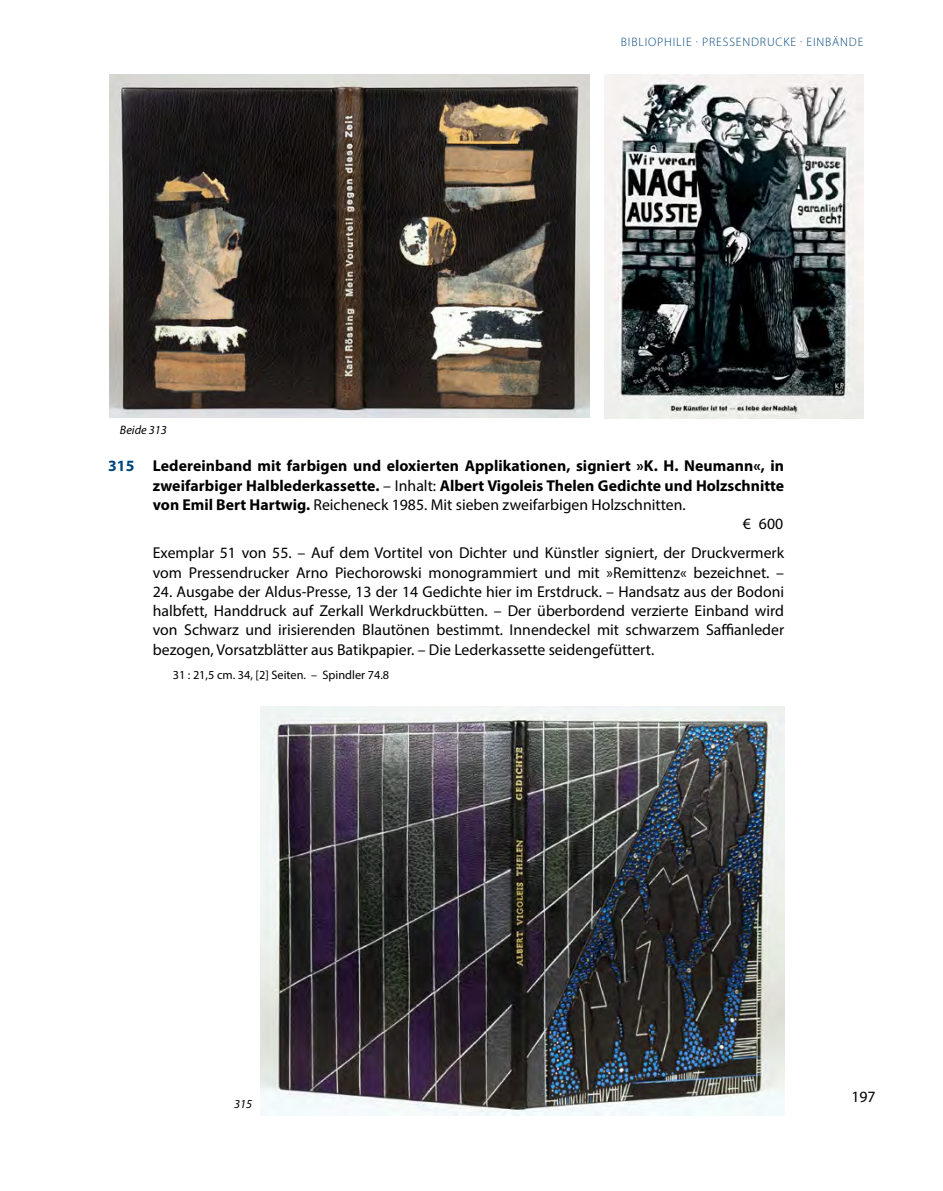
<style>
.page{position:relative;width:943px;height:1191px;background:#fff}
.page>*{position:absolute;margin:0;border:0;box-sizing:border-box;transform-origin:0 0}
.t1{font:15.75px/19.2px "Myriad Pro";color:#000}
.t2{font:700 15.75px "Myriad Pro";letter-spacing:.005em;color:#000}
.t3{font:12.25px "Myriad Pro";color:#000}
.t4{font:300 12.25px "Myriad Pro";letter-spacing:.07em;color:#00457c}
.t5{font:italic 12.25px "Myriad Pro";color:#000}
.s1{color:#00457c}
.s2{font-weight:400}
.s3{font-weight:700}
</style>
<div class="page">
<img style="left:605px;top:74px;width:258px;height:344px">
<img style="left:110px;top:74px;width:479px;height:344px">
<img style="left:260px;top:706px;width:524px;height:409px">
<p class="t5" style="left:120px;top:423px;width:49px">Beide 313</p>
<p class="t4" style="left:621px;top:36px;width:244px">BIBLIOPHILIE · PRESSENDRUCKE · EINBÄNDE</p>
<p class="t2" style="left:108px;top:456px;width:677px"><span class="s1">315</span> Ledereinband mit farbigen und eloxierten Applikationen, signiert »K. H. Neumann«, in</p>
<p class="t2" style="left:153px;top:475px;width:633px">zweifarbiger Halblederkassette. <span class="s2">– Inhalt:</span> Albert Vigoleis Thelen Gedichte und Holzschnitte</p>
<p class="t1" style="left:153px;top:495px;width:534px"><span class="s3">von Emil Bert Hartwig.</span> Reicheneck 1985. Mit sieben zweifarbigen Holzschnitten.</p>
<p class="t1" style="left:743px;top:514px;width:42px">€ 600</p>
<p class="t1" style="left:153px;top:543px;width:633px">Exemplar 51 von 55. – Auf dem Vortitel von Dichter und Künstler signiert, der Druckvermerk vom Pressendrucker Arno Piechorowski monogrammiert und mit »Remittenz« bezeichnet. –</p>
<p class="t1" style="left:153px;top:582px;width:632px;text-align:justify">24. Ausgabe der Aldus-Presse, 13 der 14 Gedichte hier im Erstdruck. – Handsatz aus der Bodoni halbfett, Handdruck auf Zerkall Werkdruckbütten. – Der überbordend verzierte Einband wird von Schwarz und irisierenden Blautönen bestimmt. Innendeckel mit schwarzem Saffianleder bezogen, Vorsatzblätter aus Batikpapier. – Die Lederkassette seidengefüttert.</p>
<p class="t3" style="left:173px;top:667px;width:218px">31 : 21,5 cm. 34, [2] Seiten. – Spindler 74.8</p>
<p class="t5" style="left:234px;top:1095px;width:20px">315</p>
<p class="t1" style="left:851px;top:1087px;width:26px">197</p>
</div>
